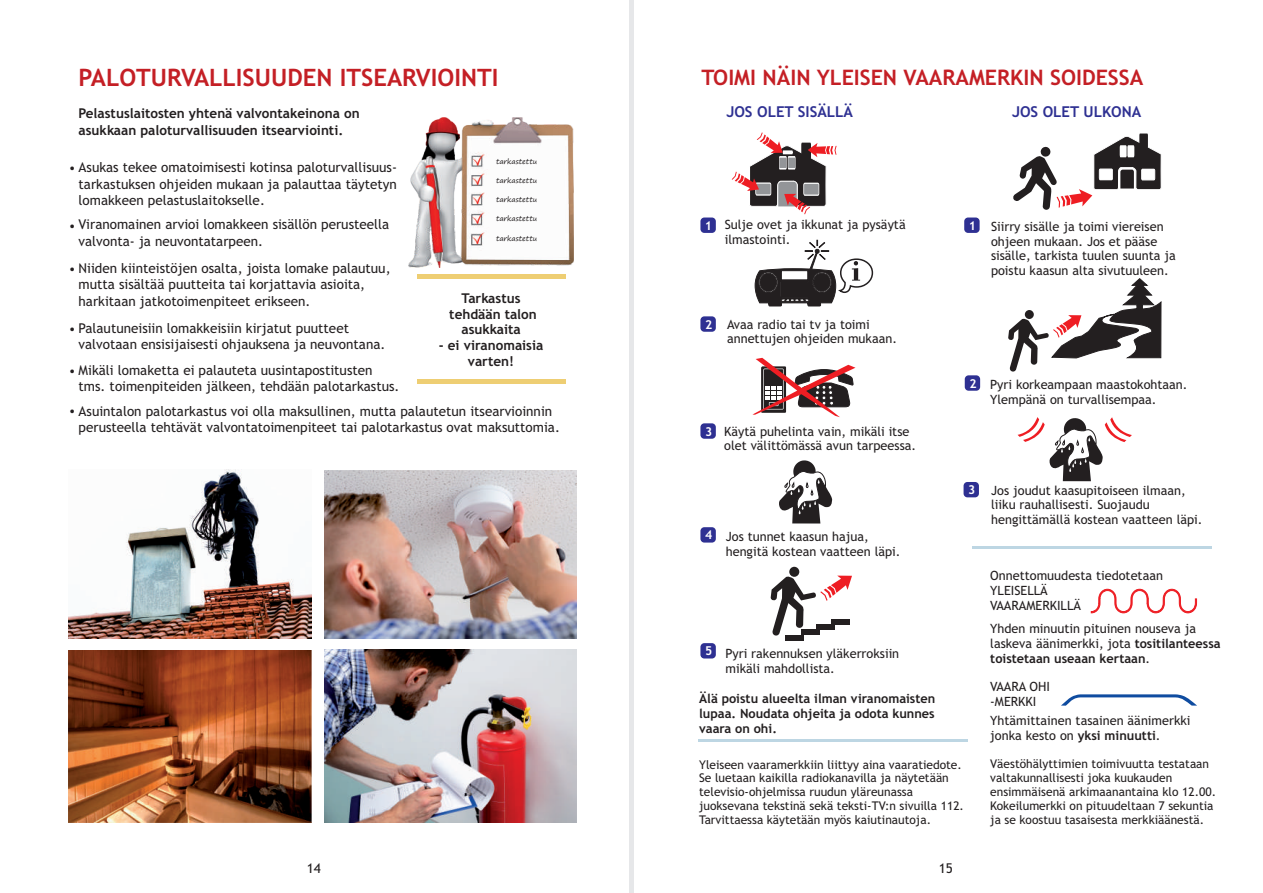
<style>
.page{position:relative;width:1263px;height:893px;background:#fff}
.page>*{position:absolute;margin:0;border:0;box-sizing:border-box;transform-origin:0 0}
.t1{font:700 24px "Trebuchet MS";color:#c41f25}
.t2{font:700 21.45px "Trebuchet MS";color:#c41f25}
.t3{font:700 15px "Trebuchet MS";color:#2e3092}
.t4{font:13.5px/16.5px "Trebuchet MS";color:#231f20}
.t5{font:700 13.5px/15.6px "Trebuchet MS";color:#231f20;text-align:center}
.t6{font:12.75px/14.9px "Trebuchet MS";color:#231f20}
.t7{font:700 12.75px/14.9px "Trebuchet MS";color:#231f20;text-align:justify}
.t8{font:700 12.3px "Trebuchet MS";color:#fff}
.t9{font:12px/14px "Trebuchet MS";color:#231f20}
.t10{font:7.2px "Segoe Print";color:#231f20}
.s1{font-size:13.05px}
.s2{font-weight:700;font-size:12.3px;color:#fff}
.s3{font-weight:700}
</style>
<div class="page">
<div style="left:629px;top:0;width:5px;height:893px;background:#e6e7e9"></div>
<hr style="left:418px;top:274px;width:148px;height:4px;background:#eece73">
<hr style="left:418px;top:379px;width:148px;height:4px;background:#eece73">
<hr style="left:972px;top:546px;width:240px;height:3px;background:#bdd6e3">
<hr style="left:698px;top:739px;width:270px;height:3px;background:#bdd6e3">
<div style="left:785px;top:635px;width:18px;height:5px;background:#231f20"></div>
<img style="left:409px;top:117px;width:164px;height:150px">
<img style="left:324px;top:650px;width:252px;height:172px">
<img style="left:324px;top:471px;width:252px;height:168px">
<img style="left:69px;top:469px;width:242px;height:170px">
<img style="left:68px;top:650px;width:244px;height:172px">
<svg style="left:732px;top:132px;width:105px;height:82px"></svg>
<div style="left:700px;top:218px;width:16px;height:15px;background:#2e3092;border-radius:4px"></div>
<svg style="left:755px;top:240px;width:119px;height:66px"></svg>
<div style="left:700px;top:316px;width:16px;height:16px;background:#2e3092;border-radius:4px"></div>
<svg style="left:752px;top:358px;width:103px;height:59px"></svg>
<div style="left:965px;top:375px;width:15px;height:16px;background:#2e3092;border-radius:4px"></div>
<div style="left:700px;top:423px;width:16px;height:16px;background:#2e3092;border-radius:4px"></div>
<svg style="left:779px;top:460px;width:53px;height:63px"></svg>
<div style="left:700px;top:527px;width:16px;height:16px;background:#2e3092;border-radius:4px"></div>
<div style="left:789px;top:567px;width:10px;height:10px;background:#231f20;border-radius:50%"></div>
<svg style="left:770px;top:575px;width:82px;height:63px"></svg>
<div style="left:700px;top:643px;width:16px;height:15px;background:#2e3092;border-radius:4px"></div>
<svg style="left:1013px;top:133px;width:148px;height:77px"></svg>
<div style="left:964px;top:218px;width:15px;height:15px;background:#2e3092;border-radius:4px"></div>
<svg style="left:1008px;top:278px;width:153px;height:94px"></svg>
<svg style="left:1049px;top:418px;width:54px;height:63px"></svg>
<svg style="left:1105px;top:422px;width:21px;height:20px"></svg>
<svg style="left:1110px;top:417px;width:22px;height:20px"></svg>
<svg style="left:1023px;top:422px;width:22px;height:20px"></svg>
<svg style="left:1017px;top:417px;width:22px;height:20px"></svg>
<div style="left:963px;top:482px;width:16px;height:15px;background:#2e3092;border-radius:4px"></div>
<svg style="left:1090px;top:588px;width:107px;height:26px"></svg>
<svg style="left:1061px;top:694px;width:136px;height:12px"></svg>
<h2 class="t1" style="left:79px;top:68px;width:421px">PALOTURVALLISUUDEN ITSEARVIOINTI</h2>
<h3 class="t5" style="left:79px;top:106px;width:283px;line-height:16.5px;text-align:left">Pelastuslaitosten yhtenä valvontakeinona on asukkaan paloturvallisuuden itsearviointi.</h3>
<p class="t4" style="left:79px;top:160px;width:320px;text-align:justify;text-indent:-10px"><span class="s1">•</span> Asukas tekee omatoimisesti kotinsa paloturvallisuus&shy;tarkastuksen ohjeiden mukaan ja palauttaa täytetyn lomakkeen pelastuslaitokselle.</p>
<p class="t4" style="left:79px;top:218px;width:312px;text-indent:-10px"><span class="s1">•</span> Viranomainen arvioi lomakkeen sisällön perusteella valvonta- ja neuvontatarpeen.</p>
<p class="t4" style="left:79px;top:261px;width:314px;text-indent:-10px"><span class="s1">•</span> Niiden kiinteistöjen osalta, joista lomake palautuu, mutta sisältää puutteita tai korjattavia asioita, harkitaan jatkotoimenpiteet erikseen.</p>
<p class="t4" style="left:79px;top:321px;width:308px;text-indent:-10px"><span class="s1">•</span> Palautuneisiin lomakkeisiin kirjatut puutteet valvotaan ensisijaisesti ohjauksena ja neuvontana.</p>
<p class="t4" style="left:79px;top:363px;width:322px;text-indent:-10px"><span class="s1">•</span> Mikäli lomaketta ei palauteta uusintapostitusten tms. toimenpiteiden jälkeen, tehdään palotarkastus.</p>
<p class="t10" style="left:496px;top:158px;width:43px">tarkastettu</p>
<p class="t10" style="left:496px;top:177px;width:43px">tarkastettu</p>
<p class="t10" style="left:496px;top:196px;width:43px">tarkastettu</p>
<p class="t10" style="left:496px;top:215px;width:43px">tarkastettu</p>
<p class="t10" style="left:496px;top:235px;width:43px">tarkastettu</p>
<p class="t5" style="left:449px;top:292px;width:89px">Tarkastus tehdään talon asukkaita</p>
<p class="t5" style="left:439px;top:339px;width:106px">- ei viranomaisia varten!</p>
<p class="t4" style="left:79px;top:404px;width:483px;text-indent:-10px"><span class="s1">•</span> Asuintalon palotarkastus voi olla maksullinen, mutta palautetun itsearvioinnin perusteella tehtävät valvontatoimenpiteet tai palotarkastus ovat maksuttomia.</p>
<p class="t4" style="left:307px;top:861px;width:16px">14</p>
<h1 class="t2" style="left:701px;top:70px;width:443px">TOIMI NÄIN YLEISEN VAARAMERKIN SOIDESSA</h1>
<p class="t3" style="left:726px;top:106px;width:128px">JOS OLET SISÄLLÄ</p>
<p class="t3" style="left:1012px;top:106px;width:131px">JOS OLET ULKONA</p>
<p class="t6" style="left:725px;top:218px;width:182px;text-indent:-20px"><span class="s2">1</span> Sulje ovet ja ikkunat ja pysäytä ilmastointi.</p>
<p class="t6" style="left:727px;top:319px;width:171px;line-height:13.4px;text-indent:-22px"><span class="s2">2</span> Avaa radio tai tv ja toimi annettujen ohjeiden mukaan.</p>
<p class="t6" style="left:724px;top:425px;width:194px;text-indent:-19px"><span class="s2">3</span> Käytä puhelinta vain, mikäli itse olet välittömässä avun tarpeessa.</p>
<p class="t6" style="left:726px;top:530px;width:176px;text-indent:-21px"><span class="s2">4</span> Jos tunnet kaasun hajua, hengitä kostean vaatteen läpi.</p>
<p class="t6" style="left:991px;top:220px;width:186px;text-indent:-22px"><span class="s2">1</span> Siirry sisälle ja toimi viereisen ohjeen mukaan. Jos et pääse sisälle, tarkista tuulen suunta ja poistu kaasun alta sivutuuleen.</p>
<p class="t8" style="left:969px;top:379px;width:9px">2</p>
<p class="t6" style="left:990px;top:378px;width:199px">Pyri korkeampaan maastokohtaan.<br>Ylempänä on turvallisempaa.</p>
<p class="t6" style="left:991px;top:484px;width:213px;text-indent:-23px"><span class="s2">3</span> Jos joudut kaasupitoiseen ilmaan, liiku rauhallisesti. Suojaudu hengittämällä kostean vaatteen läpi.</p>
<p class="t6" style="left:725px;top:647px;width:175px;text-indent:-20px"><sup>5</sup> Pyri rakennuksen yläkerroksiin mikäli mahdollista.</p>
<p class="t7" style="left:699px;top:692px;width:238px">Älä poistu alueelta ilman viranomaisten lupaa. Noudata ohjeita ja odota kunnes vaara on ohi.</p>
<p class="t9" style="left:699px;top:758px;width:266px">Yleiseen vaaramerkkiin liittyy aina vaaratiedote.<br>Se luetaan kaikilla radiokanavilla ja näytetään televisio-ohjelmissa ruudun yläreunassa juoksevana tekstinä sekä teksti-TV:n sivuilla 112.<br>Tarvittaessa käytetään myös kaiutinautoja.</p>
<p class="t4" style="left:939px;top:861px;width:16px">15</p>
<p class="t6" style="left:990px;top:569px;width:174px">Onnettomuudesta tiedotetaan<br>YLEISELLÄ<br>VAARAMERKILLÄ</p>
<p class="t6" style="left:990px;top:622px;width:232px">Yhden minuutin pituinen nouseva ja laskeva äänimerkki, jota <span class="s3">tositilanteessa toistetaan useaan kertaan</span>.</p>
<p class="t6" style="left:990px;top:680px;width:61px">VAARA OHI -MERKKI</p>
<p class="t6" style="left:990px;top:714px;width:202px">Yhtämittainen tasainen äänimerkki jonka kesto on <span class="s3">yksi minuutti</span>.</p>
<p class="t9" style="left:990px;top:758px;width:227px">Väestöhälyttimien toimivuutta testataan valtakunnallisesti joka kuukauden ensimmäisenä arkimaanantaina klo 12.00.<br>Kokeilumerkki on pituudeltaan 7 sekuntia ja se koostuu tasaisesta merkkiäänestä.</p>
</div>
